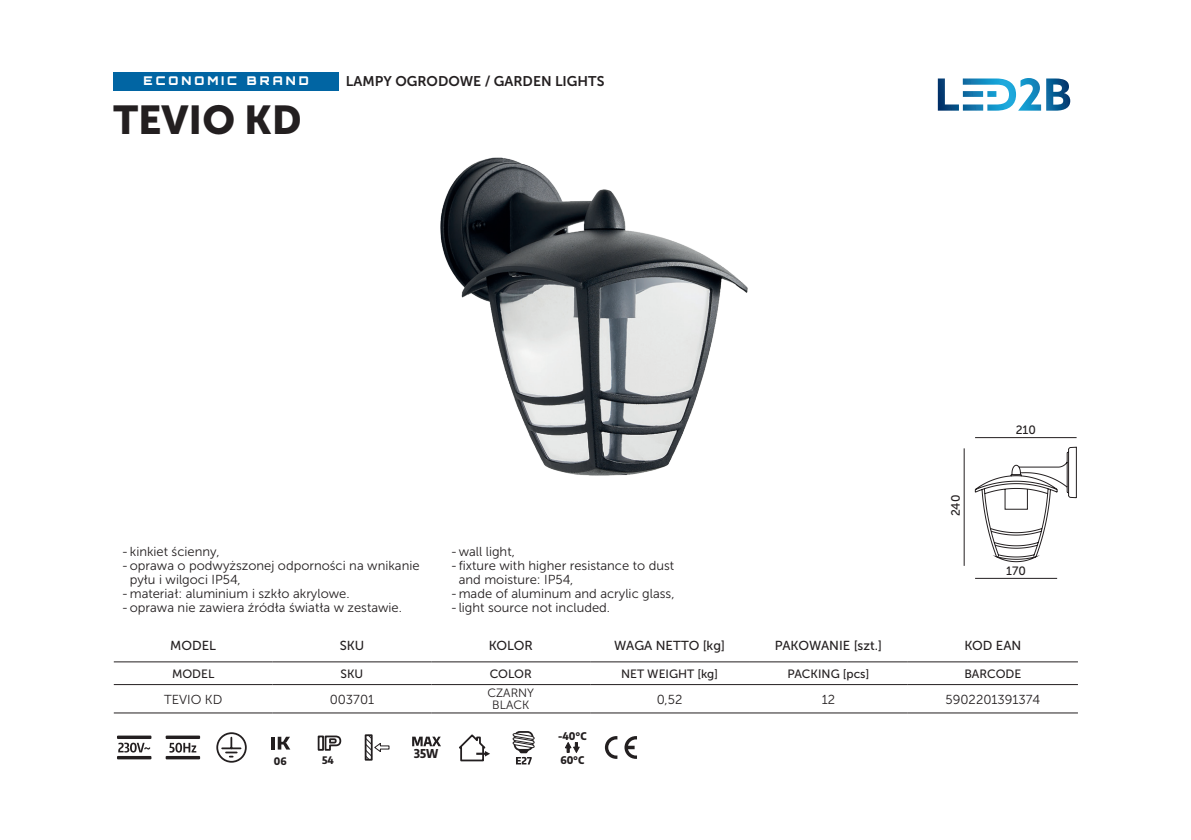
<style>
.page{position:relative;width:1191px;height:840px;background:#fff}
.page>*{position:absolute;margin:0;border:0;box-sizing:border-box;transform-origin:0 0}
.t1{font:40px "Museo Sans 900";color:#231f20}
.t2{font:14px "Museo Sans 700";color:#231f20}
.t3{font:13px "Museo Sans 300";color:#231f20}
.t4{font:13px "Museo Sans 500";color:#231f20}
.t5{font:12px "Museo Sans 500";color:#231f20}
.t6{font:900 12px "Orbitron";letter-spacing:.25em;color:#fff}
.t7{font:12px/12px "Museo Sans 300";color:#231f20;text-align:center}
.t8{font:800 semi-condensed 12px "Encode Sans";color:#231f20;scale:.94 1}
.t9{font:800 semi-condensed 10.4px "Encode Sans";color:#231f20}
.t10{font:800 semi-condensed 10.2px "Encode Sans";color:#231f20}
</style>
<div class="page">
<img style="left:440px;top:157px;width:308px;height:319px">
<div style="left:113px;top:72px;width:226px;height:18px;background:#0165a3"></div>
<svg style="left:114px;top:662px;width:964px;height:24px"></svg>
<div style="left:273px;top:661px;width:158px;height:23px;background:#fff"></div>
<hr style="left:114px;top:661px;width:159px;height:1px;background:#231f20">
<hr style="left:431px;top:661px;width:159px;height:1px;background:#231f20">
<hr style="left:590px;top:661px;width:159px;height:1px;background:#231f20">
<hr style="left:749px;top:661px;width:158px;height:1px;background:#231f20">
<hr style="left:907px;top:661px;width:171px;height:1px;background:#231f20">
<hr style="left:114px;top:683px;width:159px;height:1px;background:#231f20">
<hr style="left:431px;top:683px;width:159px;height:1px;background:#231f20">
<hr style="left:590px;top:683px;width:159px;height:1px;background:#231f20">
<hr style="left:749px;top:683px;width:158px;height:1px;background:#231f20">
<hr style="left:907px;top:683px;width:171px;height:1px;background:#231f20">
<hr style="left:114px;top:712px;width:159px;height:1px;background:#231f20">
<hr style="left:273px;top:712px;width:158px;height:1px;background:#231f20">
<hr style="left:431px;top:712px;width:159px;height:1px;background:#231f20">
<hr style="left:590px;top:712px;width:159px;height:1px;background:#231f20">
<hr style="left:749px;top:712px;width:158px;height:1px;background:#231f20">
<hr style="left:907px;top:712px;width:171px;height:1px;background:#231f20">
<hr style="left:273px;top:661px;width:158px;height:1px;background:#231f20">
<hr style="left:273px;top:683px;width:158px;height:1px;background:#231f20">
<svg style="left:118px;top:742px;width:32px;height:10px"></svg>
<div style="left:117px;top:735px;width:34px;height:3px;border:2px solid #231f20"></div>
<div style="left:117px;top:755px;width:34px;height:4px;border:2px solid #231f20"></div>
<div style="left:166px;top:735px;width:34px;height:3px;border:2px solid #231f20"></div>
<div style="left:166px;top:755px;width:34px;height:4px;border:2px solid #231f20"></div>
<svg style="left:169px;top:742px;width:27px;height:10px"></svg>
<svg style="left:216px;top:732px;width:31px;height:31px"></svg>
<hr style="left:271px;top:736px;width:4px;height:13px;background:#231f20">
<svg style="left:278px;top:736px;width:12px;height:13px"></svg>
<svg style="left:317px;top:735px;width:25px;height:16px"></svg>
<svg style="left:364px;top:734px;width:26px;height:26px"></svg>
<svg style="left:412px;top:736px;width:29px;height:9px"></svg>
<svg style="left:459px;top:734px;width:31px;height:27px"></svg>
<div style="left:514px;top:730px;width:19px;height:20px;border:2px solid #231f20;border-radius:5px"></div>
<svg style="left:512px;top:733px;width:23px;height:31px"></svg>
<svg style="left:565px;top:742px;width:15px;height:11px"></svg>
<svg style="left:605px;top:736px;width:12px;height:22px"></svg>
<svg style="left:624px;top:736px;width:13px;height:22px"></svg>
<svg style="left:937px;top:78px;width:133px;height:33px"></svg>
<hr style="left:975px;top:577px;width:82px;height:1px;background:#231f20">
<hr style="left:975px;top:437px;width:101px;height:1px;background:#231f20">
<hr style="left:963px;top:448px;width:1px;height:117px;background:#231f20">
<svg style="left:974px;top:446px;width:102px;height:116px"></svg>
<p class="t6" style="left:143px;top:73px;width:167px">ECONOMIC BRAND</p>
<p class="t2" style="left:346px;top:73px;width:260px">LAMPY OGRODOWE / GARDEN LIGHTS</p>
<h1 class="t1" style="left:113px;top:97px;width:190px">TEVIO KD</h1>
<p class="t3" style="left:122px;top:543px;width:99px">-kinkiet ścienny,</p>
<p class="t3" style="left:122px;top:557px;width:299px">-oprawa o podwyższonej odporności na wnikanie</p>
<p class="t3" style="left:130px;top:571px;width:112px">pyłu i wilgoci IP54,</p>
<p class="t3" style="left:122px;top:585px;width:229px">-materiał: aluminium i szkło akrylowe.</p>
<p class="t3" style="left:122px;top:599px;width:282px">-oprawa nie zawiera źródła światła w zestawie.</p>
<p class="t3" style="left:451px;top:543px;width:66px">-wall light,</p>
<p class="t3" style="left:451px;top:557px;width:225px">- fixture with higher resistance to dust</p>
<p class="t3" style="left:459px;top:571px;width:116px">and moisture: IP54,</p>
<p class="t3" style="left:451px;top:585px;width:225px">-made of aluminum and acrylic glass,</p>
<p class="t3" style="left:451px;top:599px;width:161px">- light source not included.</p>
<p class="t5" style="left:949px;top:516px;width:23px;rotate:-90deg">240</p>
<p class="t5" style="left:1015px;top:423px;width:22px">210</p>
<p class="t5" style="left:1006px;top:564px;width:21px">170</p>
<p class="t4" style="left:170px;top:637px;width:47px">MODEL</p>
<p class="t4" style="left:340px;top:637px;width:26px">SKU</p>
<p class="t4" style="left:488px;top:637px;width:46px">KOLOR</p>
<p class="t4" style="left:614px;top:637px;width:112px">WAGA NETTO [kg]</p>
<p class="t4" style="left:774px;top:637px;width:109px">PAKOWANIE [szt.]</p>
<p class="t4" style="left:964px;top:637px;width:59px">KOD EAN</p>
<p class="t5" style="left:172px;top:666px;width:44px">MODEL</p>
<p class="t5" style="left:340px;top:666px;width:24px">SKU</p>
<p class="t5" style="left:490px;top:666px;width:44px">COLOR</p>
<p class="t5" style="left:621px;top:666px;width:98px">NET WEIGHT [kg]</p>
<p class="t5" style="left:787px;top:666px;width:83px">PACKING [pcs]</p>
<p class="t5" style="left:964px;top:666px;width:59px">BARCODE</p>
<p class="t3" style="left:164px;top:691px;width:60px">TEVIO KD</p>
<p class="t3" style="left:330px;top:691px;width:46px">003701</p>
<p class="t7" style="left:487px;top:686px;width:48px">CZARNY<br>BLACK</p>
<p class="t3" style="left:657px;top:691px;width:27px">0,52</p>
<p class="t3" style="left:821px;top:691px;width:15px">12</p>
<p class="t3" style="left:945px;top:691px;width:96px">5902201391374</p>
<p class="t10" style="left:274px;top:752px;width:14px">06</p>
<p class="t10" style="left:322px;top:752px;width:13px">54</p>
<p class="t8" style="left:414px;top:743px;width:27px">35W</p>
<p class="t9" style="left:558px;top:728px;width:30px">-40°C</p>
<p class="t9" style="left:560px;top:751px;width:25px">60°C</p>
</div>
